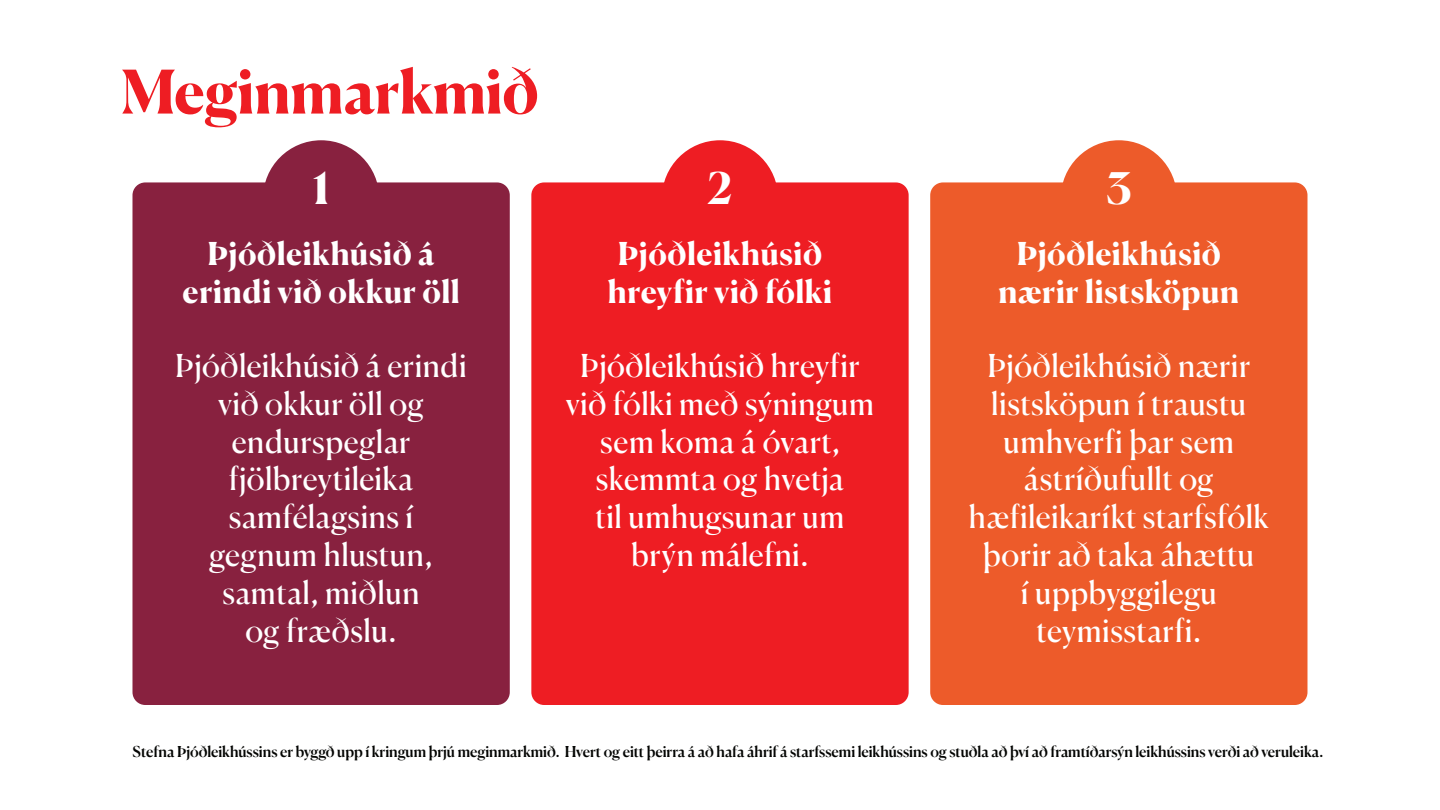
<style>
.page{position:relative;width:1440px;height:810px;background:#fff}
.page>*{position:absolute;margin:0;border:0;box-sizing:border-box;transform-origin:0 0}
.t1{font:700 60px "Canela";letter-spacing:-.005em;color:#ee1d23}
.t2{font:700 43.5px "Canela";color:#fff}
.t3{font:31.5px/37.8px "Canela";letter-spacing:.015em;color:#fff;text-align:center}
.t4{font:700 31.5px/37.8px "Canela";letter-spacing:.02em;color:#fff;text-align:center}
.t5{font:500 15px "Canela";letter-spacing:-.005em;color:#040503}
</style>
<div class="page">
<div style="left:132px;top:182px;width:378px;height:523px;background:#88213f;border-radius:13px"></div>
<div style="left:263px;top:140px;width:116px;height:116px;background:#88213f;border-radius:50%"></div>
<div style="left:531px;top:182px;width:378px;height:523px;background:#ee1d23;border-radius:13px"></div>
<div style="left:662px;top:140px;width:116px;height:116px;background:#ee1d23;border-radius:50%"></div>
<div style="left:930px;top:182px;width:377px;height:523px;background:#ed5b2a;border-radius:13px"></div>
<div style="left:1061px;top:140px;width:116px;height:116px;background:#ed5b2a;border-radius:50%"></div>
<p class="t1" style="left:122px;top:45px;width:419px">Meginmarkmið</p>
<p class="t2" style="left:313px;top:154px;width:18px">1</p>
<p class="t4" style="left:182px;top:232px;width:279px">Þjóðleikhúsið á erindi við okkur öll</p>
<p class="t3" style="left:175px;top:344px;width:293px">Þjóðleikhúsið á erindi við okkur öll og endurspeglar fjölbreytileika samfélagsins í gegnum hlustun, samtal, miðlun<br>og fræðslu.</p>
<p class="t2" style="left:708px;top:154px;width:26px">2</p>
<p class="t4" style="left:618px;top:232px;width:206px">Þjóðleikhúsið</p>
<p class="t4" style="left:608px;top:270px;width:226px">hreyfir við fólki</p>
<p class="t2" style="left:1106px;top:154px;width:26px">3</p>
<p class="t4" style="left:1017px;top:232px;width:206px">Þjóðleikhúsið</p>
<p class="t4" style="left:998px;top:270px;width:243px">nærir listsköpun</p>
<p class="t3" style="left:566px;top:344px;width:310px">Þjóðleikhúsið hreyfir við fólki með sýningum sem koma á óvart, skemmta og hvetja<br>til umhugsunar um brýn málefni.</p>
<p class="t3" style="left:969px;top:344px;width:301px">Þjóðleikhúsið nærir listsköpun í traustu umhverfi þar sem ástríðufullt og hæfileikaríkt starfsfólk þorir að taka áhættu<br>í uppbyggilegu teymisstarfi.</p>
<p class="t5" style="left:133px;top:740px;width:1192px">Stefna Þjóðleikhússins er byggð upp í kringum þrjú meginmarkmið. Hvert og eitt þeirra á að hafa áhrif á starfssemi leikhússins og stuðla að því að framtíðarsýn leikhússins verði að veruleika.</p>
</div>
